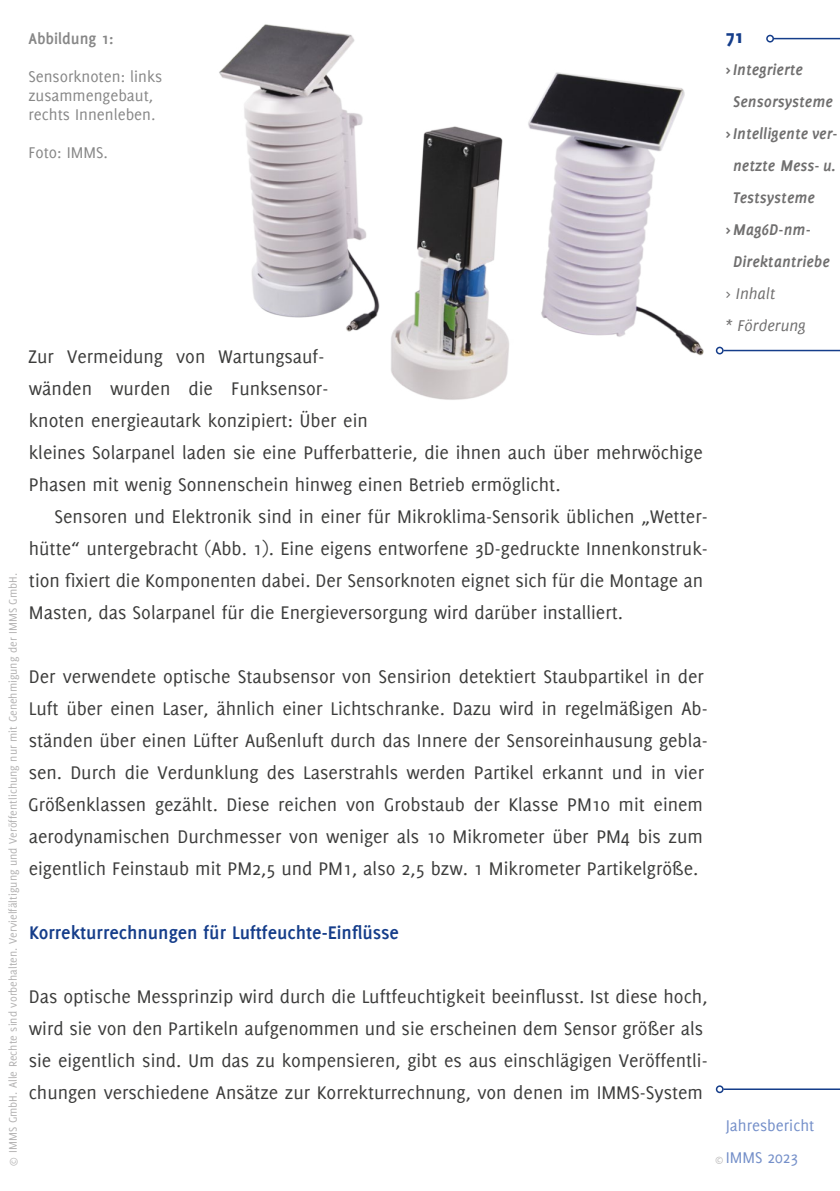
<style>
.page{position:relative;width:840px;height:1191px;background:#fff}
.page>*{position:absolute;margin:0;border:0;box-sizing:border-box;transform-origin:0 0}
.Fließtext-Leerzeile{font:20px/32px "Delicious";color:#3c3c3b}
.Fließtext_mit_EINZUG{font:20px/32px "Delicious";color:#3c3c3b}
.Überschrift_2{font:700 20px "Delicious";color:#153d8a}
.t1{font:800 20px "Delicious";color:#153d8a}
.t2{font:italic 700 17px/32px "Delicious";color:#706f6f}
.Bildunterschrift{font:17px/19px "Delicious";color:#878787}
.t3{font:17px/32px "Delicious";color:#748fc9}
.t4{font:italic 17px "Delicious";color:#706f6f}
.Bildunterschrift-2{font:700 17px "Delicious";color:#878787}
.t5{font:12px "Delicious";color:#b3b2b2}
.s1{font-size:11px;color:#b3b2b2}
</style>
<div class="page">
<hr style="left:773px;top:38px;width:66px;height:1px;background:#153d8a">
<div style="left:765px;top:35px;width:8px;height:8px;border:2px solid #153d8a;border-radius:50%"></div>
<hr style="left:723px;top:350px;width:116px;height:1px;background:#153d8a">
<div style="left:715px;top:347px;width:8px;height:7px;border:2px solid #153d8a;border-radius:50%"></div>
<hr style="left:723px;top:1088px;width:116px;height:2px;background:#153d8a">
<div style="left:715px;top:1085px;width:8px;height:8px;border:2px solid #153d8a;border-radius:50%"></div>
<img style="left:219px;top:24px;width:484px;height:376px">
<p class="t5" style="left:6px;top:1166px;width:595px;rotate:-90deg">© IMMS GmbH. Alle Rechte sind vorbehalten. Vervielfältigung und Veröffentlichung nur mit Genehmigung der IMMS GmbH.</p>
<p class="Bildunterschrift-2" style="left:28px;top:29px;width:87px">Abbildung 1:</p>
<p class="Bildunterschrift" style="left:28px;top:67px;width:135px">Sensorknoten: links zusammengebaut, rechts Innenleben.</p>
<p class="Bildunterschrift" style="left:28px;top:143px;width:81px">Foto: IMMS.</p>
<p class="Fließtext-Leerzeile" style="left:28px;top:340px;width:676px">Zur Vermeidung von Wartungsauf-<br>wänden wurden die Funksensor-<br>knoten energieautark konzipiert: Über ein<br>kleines Solarpanel laden sie eine Pufferbatterie, die ihnen auch über mehrwöchige Phasen mit wenig Sonnenschein hinweg einen Betrieb ermöglicht.</p>
<p class="Fließtext_mit_EINZUG" style="left:29px;top:500px;width:680px;text-indent:26px">Sensoren und Elektronik sind in einer für Mikroklima-Sensorik üblichen „Wetter&shy;hütte“ untergebracht (Abb. 1). Eine eigens entworfene 3D-gedruckte Innenkonstruk&shy;tion fixiert die Komponenten dabei. Der Sensorknoten eignet sich für die Montage an Masten, das Solarpanel für die Energieversorgung wird darüber installiert.</p>
<p class="t1" style="left:725px;top:24px;width:19px">71</p>
<p class="t2" style="left:732px;top:53px;width:101px;text-indent:-7px">&gt;Integrierte<br>Sensorsysteme</p>
<p class="t2" style="left:725px;top:117px;width:113px">&gt;Intelligente ver-</p>
<p class="t2" style="left:732px;top:149px;width:104px">netzte Mess- u.</p>
<p class="t2" style="left:732px;top:181px;width:83px">Testsysteme</p>
<p class="t2" style="left:725px;top:213px;width:86px">&gt;Mag6D-nm-</p>
<p class="t2" style="left:732px;top:245px;width:98px">Direktantriebe</p>
<p class="t4" style="left:725px;top:283px;width:51px">&gt; Inhalt</p>
<p class="t4" style="left:725px;top:315px;width:81px">* Förderung</p>
<p class="Fließtext-Leerzeile" style="left:28px;top:660px;width:680px">Der verwendete optische Staubsensor von Sensirion detektiert Staubpartikel in der Luft über einen Laser, ähnlich einer Lichtschranke. Dazu wird in regelmäßigen Ab&shy;ständen über einen Lüfter Außenluft durch das Innere der Sensoreinhausung gebla&shy;sen. Durch die Verdunklung des Laserstrahls werden Partikel erkannt und in vier Größenklassen gezählt. Diese reichen von Grobstaub der Klasse PM10 mit einem aerodynamischen Durchmesser von weniger als 10 Mikrometer über PM4 bis zum eigentlich Feinstaub mit PM2,5 und PM1, also 2,5 bzw. 1 Mikrometer Partikelgröße.</p>
<p class="Überschrift_2" style="left:29px;top:921px;width:371px">Korrekturrechnungen für Luftfeuchte-Einflüsse</p>
<p class="Fließtext-Leerzeile" style="left:29px;top:980px;width:680px">Das optische Messprinzip wird durch die Luftfeuchtigkeit beeinflusst. Ist diese hoch, wird sie von den Partikeln aufgenommen und sie erscheinen dem Sensor größer als sie eigentlich sind. Um das zu kompensieren, gibt es aus einschlägigen Veröffentli&shy;chungen verschiedene Ansätze zur Korrekturrechnung, von denen im IMMS-System</p>
<p class="t3" style="left:714px;top:1109px;width:101px;text-indent:11px">Jahresbericht <span class="s1">©</span>IMMS 2023</p>
</div>
